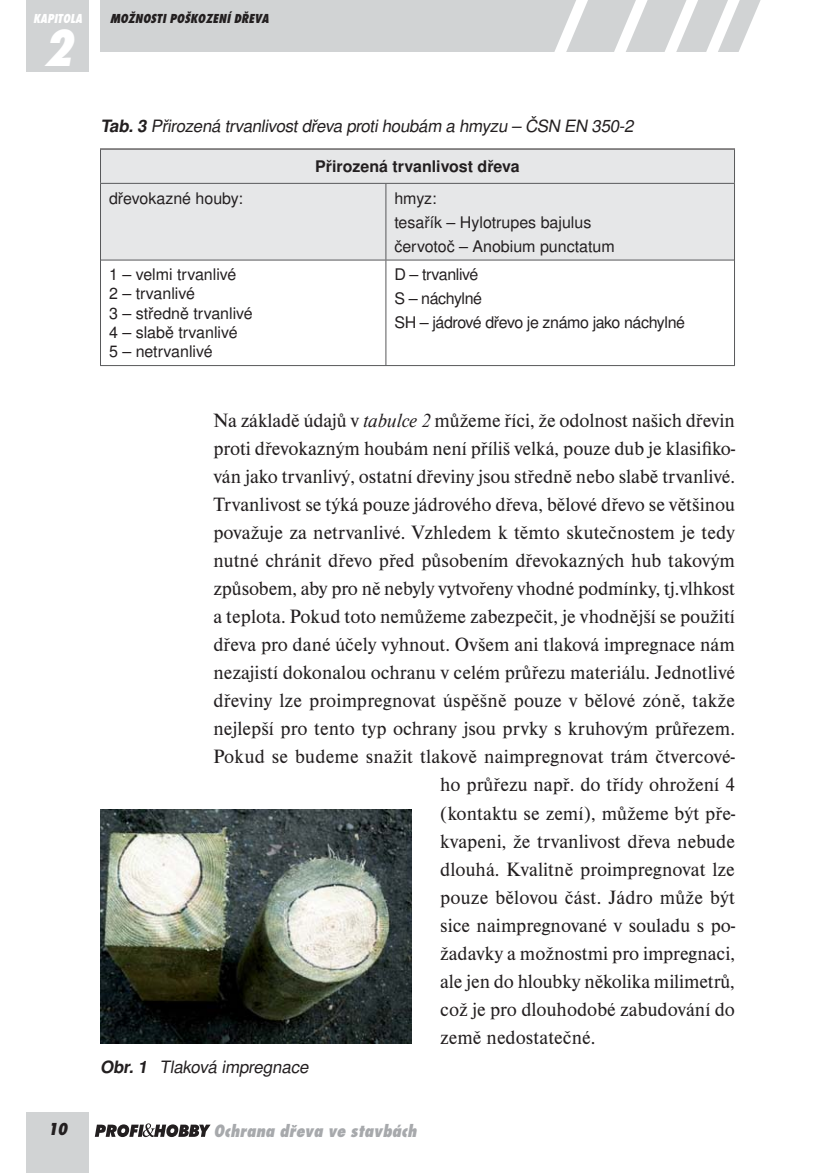
<style>
.page{position:relative;width:822px;height:1173px;background:#fff}
.page>*{position:absolute;margin:0;border:0;box-sizing:border-box;transform-origin:0 0}
.t1{font:48px "Fujiyama Extra Bold CE Italic";color:#fff}
.t2{font:20px "Nimbus Roman DOT";color:#231f20}
.t3{font:italic 17px "Nimbus Sans LOT";color:#231f20}
.t4{font:16.4px "Fujiyama Extra Bold CE Italic";color:#a7a9ac}
.t5{font:16px/19.2px "Nimbus Sans LOT";color:#231f20}
.t6{font:16px/24px "Nimbus Sans LOT";letter-spacing:-.025em;color:#231f20}
.t7{font:700 16px "Nimbus Sans LOT";color:#231f20}
.t8{font:16px "Fujiyama Extra Bold CE Italic";color:#231f20}
.t9{font:12px "Fujiyama Extra Bold CE Italic";color:#231f20}
.t10{font:12px "Fujiyama Extra Bold CE Italic";letter-spacing:-.005em;color:#fff;scale:.95 1}
.s1{font-weight:700}
.s2{font-style:italic}
</style>
<div class="page">
<svg style="left:100px;top:0;width:661px;height:52px;background:#d5d6d7"></svg>
<div style="left:26px;top:0;width:63px;height:71px;background:#d1d3d4"></div>
<div style="left:26px;top:1112px;width:63px;height:60px;background:#d1d3d4"></div>
<svg style="left:95px;top:1123px;width:116px;height:14px"></svg>
<img style="left:100px;top:809px;width:312px;height:234px">
<div style="left:101px;top:149px;width:633px;height:111px;background:#e6e7e8"></div>
<hr style="left:100px;top:365px;width:635px;height:1px;background:#58595b">
<hr style="left:100px;top:148px;width:635px;height:1px;background:#231f20">
<hr style="left:100px;top:149px;width:1px;height:34px;background:#58595b">
<hr style="left:734px;top:149px;width:1px;height:34px;background:#58595b">
<hr style="left:100px;top:184px;width:1px;height:76px;background:#58595b">
<hr style="left:734px;top:184px;width:1px;height:76px;background:#58595b">
<hr style="left:100px;top:260px;width:1px;height:105px;background:#58595b">
<hr style="left:734px;top:260px;width:1px;height:105px;background:#58595b">
<hr style="left:386px;top:184px;width:1px;height:76px;background:#58595b">
<hr style="left:101px;top:260px;width:633px;height:1px;background:#58595b">
<hr style="left:386px;top:260px;width:1px;height:105px;background:#58595b">
<hr style="left:100px;top:183px;width:635px;height:1px;background:#58595b">
<p class="t10" style="left:33px;top:14px;width:53px">KAPITOLA</p>
<h1 class="t1" style="left:43px;top:28px;width:30px">2</h1>
<p class="t9" style="left:110px;top:14px;width:160px">MOŽNOSTI POŠKOZENÍ DŘEVA</p>
<p class="t3" style="left:100px;top:118px;width:538px"><span class="s1">Tab. 3</span> Přirozená trvanlivost dřeva proti houbám a hmyzu – ČSN EN 350-2</p>
<p class="t7" style="left:315px;top:158px;width:206px">Přirozená trvanlivost dřeva</p>
<p class="t5" style="left:109px;top:189px;width:135px">dřevokazné houby:</p>
<p class="t5" style="left:394px;top:187px;width:222px;line-height:24px">hmyz:<br>tesařík – Hylotrupes bajulus červotoč – Anobium punctatum</p>
<p class="t5" style="left:109px;top:266px;width:145px">1 – velmi trvanlivé<br>2 – trvanlivé<br>3 – středně trvanlivé<br>4 – slabě trvanlivé<br>5 – netrvanlivé</p>
<p class="t6" style="left:394px;top:263px;width:292px">D – trvanlivé<br>S – náchylné<br>SH – jádrové dřevo je známo jako náchylné</p>
<p class="t2" style="left:213px;top:413px;width:523px">Na základě údajů v <span class="s2">tabulce 2</span> můžeme říci, že odolnost našich dřevin</p>
<p class="t2" style="left:213px;top:441px;width:523px">proti dřevokazným houbám není příliš velká, pouze dub je klasifiko-</p>
<p class="t2" style="left:213px;top:469px;width:523px">ván jako trvanlivý, ostatní dřeviny jsou středně nebo slabě trvanlivé.</p>
<p class="t2" style="left:213px;top:497px;width:523px">Trvanlivost se týká pouze jádrového dřeva, bělové dřevo se většinou</p>
<p class="t2" style="left:213px;top:525px;width:523px">považuje za netrvanlivé. Vzhledem k těmto skutečnostem je tedy</p>
<p class="t2" style="left:213px;top:553px;width:523px">nutné chránit dřevo před působením dřevokazných hub takovým</p>
<p class="t2" style="left:213px;top:581px;width:523px">způsobem, aby pro ně nebyly vytvořeny vhodné podmínky, tj.vlhkost</p>
<p class="t2" style="left:213px;top:609px;width:523px">a teplota. Pokud toto nemůžeme zabezpečit, je vhodnější se použití</p>
<p class="t2" style="left:213px;top:637px;width:523px">dřeva pro dané účely vyhnout. Ovšem ani tlaková impregnace nám</p>
<p class="t2" style="left:213px;top:665px;width:523px">nezajistí dokonalou ochranu v celém průřezu materiálu. Jednotlivé</p>
<p class="t2" style="left:213px;top:693px;width:523px">dřeviny lze proimpregnovat úspěšně pouze v bělové zóně, takže</p>
<p class="t2" style="left:213px;top:721px;width:523px">nejlepší pro tento typ ochrany jsou prvky s kruhovým průřezem.</p>
<p class="t2" style="left:213px;top:749px;width:523px">Pokud se budeme snažit tlakově naimpregnovat trám čtvercové-</p>
<p class="t2" style="left:440px;top:777px;width:296px">ho průřezu např. do třídy ohrožení 4</p>
<p class="t2" style="left:440px;top:805px;width:296px">(kontaktu se zemí), můžeme být pře-</p>
<p class="t2" style="left:440px;top:833px;width:296px">kvapeni, že trvanlivost dřeva nebude</p>
<p class="t2" style="left:440px;top:861px;width:296px">dlouhá. Kvalitně proimpregnovat lze</p>
<p class="t2" style="left:440px;top:889px;width:296px">pouze bělovou část. Jádro může být</p>
<p class="t2" style="left:440px;top:917px;width:296px">sice naimpregnované v souladu s po-</p>
<p class="t2" style="left:440px;top:945px;width:296px">žadavky a možnostmi pro impregnaci,</p>
<p class="t2" style="left:440px;top:973px;width:296px">ale jen do hloubky několika milimetrů,</p>
<p class="t2" style="left:440px;top:1001px;width:296px">což je pro dlouhodobé zabudování do</p>
<p class="t2" style="left:440px;top:1029px;width:157px">země nedostatečné.</p>
<p class="t3" style="left:100px;top:1058px;width:213px"><span class="s1">Obr. 1</span> Tlaková impregnace</p>
<p class="t8" style="left:48px;top:1122px;width:21px">10</p>
<p class="t4" style="left:213px;top:1123px;width:204px">Ochrana dřeva ve stavbách</p>
</div>
